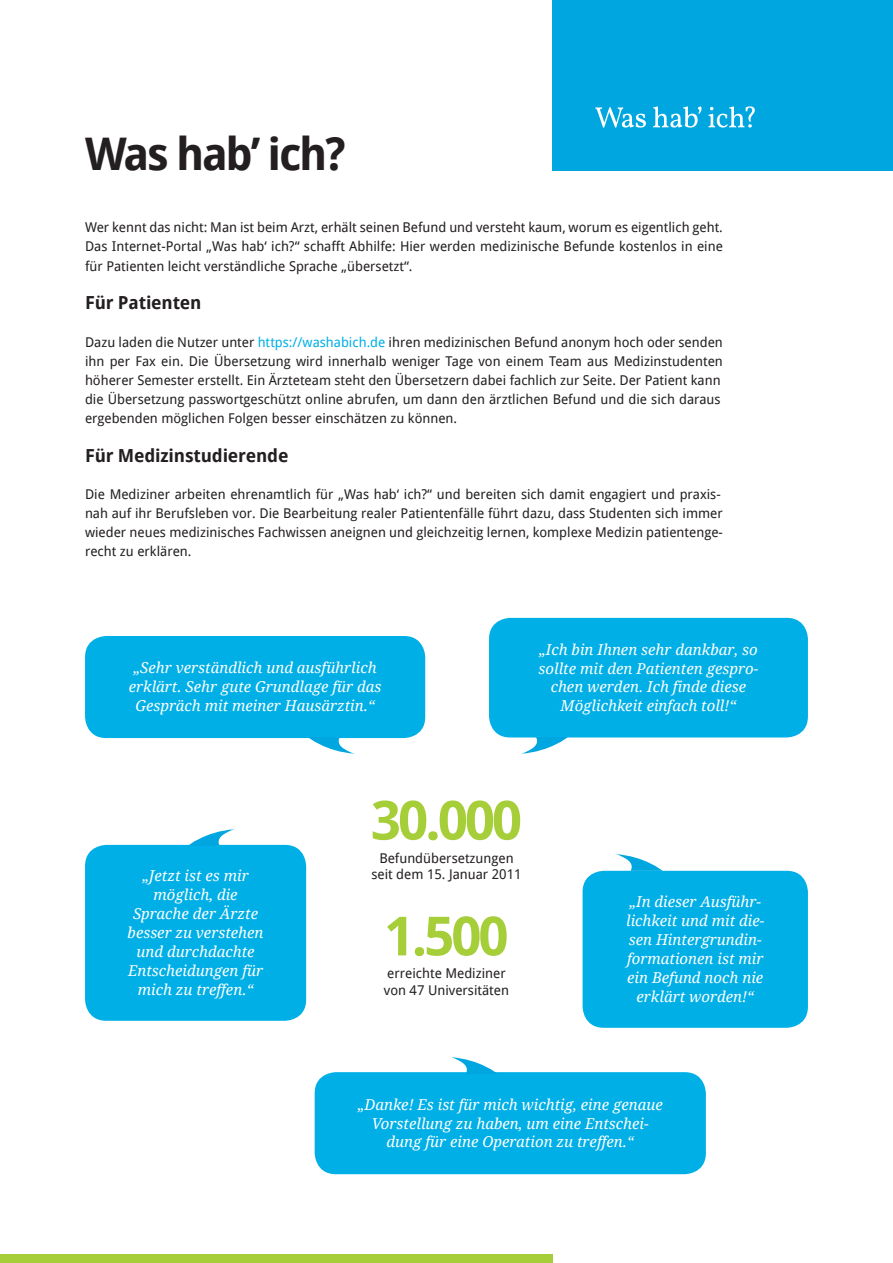
<style>
.page{position:relative;width:893px;height:1263px;background:#fff}
.page>*{position:absolute;margin:0;border:0;box-sizing:border-box;transform-origin:0 0}
.t1{font:700 54px "Droid Sans";letter-spacing:-.05em;color:#a6ce39}
.t2{font:700 45px "Droid Sans";letter-spacing:-.05em;color:#231f20}
.t3{font:700 18px "Droid Sans";letter-spacing:-.01em;color:#231f20}
.t4{font:italic 15px/18.9px "Droid Serif";color:#fff;text-align:center}
.t5{font:13.5px/19px "Droid Sans";color:#231f20}
.s1{color:#00afe6}
</style>
<div class="page">
<div style="left:553px;top:0;width:340px;height:170px;background:#00a6e0"></div>
<svg style="left:595px;top:106px;width:160px;height:22px"></svg>
<div style="left:489px;top:618px;width:319px;height:119px;background:#00afe6;border-radius:21px"></div>
<svg style="left:521px;top:737px;width:47px;height:17px"></svg>
<div style="left:85px;top:636px;width:340px;height:102px;background:#00afe6;border-radius:21px"></div>
<svg style="left:308px;top:738px;width:47px;height:16px"></svg>
<div style="left:583px;top:871px;width:225px;height:157px;background:#00afe6;border-radius:21px"></div>
<svg style="left:616px;top:854px;width:47px;height:17px"></svg>
<div style="left:85px;top:845px;width:221px;height:176px;background:#00afe6;border-radius:21px"></div>
<svg style="left:188px;top:829px;width:47px;height:16px"></svg>
<div style="left:315px;top:1072px;width:391px;height:102px;background:#00afe6;border-radius:21px"></div>
<svg style="left:451px;top:1057px;width:47px;height:16px"></svg>
<div style="left:0;top:1254px;width:553px;height:9px;background:#a6ce39"></div>
<h2 class="t2" style="left:85px;top:128px;width:262px">Was hab’ ich?</h2>
<p class="t5" style="left:85px;top:218px;width:639px;text-align:justify">Wer kennt das nicht: Man ist beim Arzt, erhält seinen Befund und versteht kaum, worum es eigentlich geht.<br>Das Internet-Portal „Was hab‘ ich?“ schafft Abhilfe: Hier werden medizinische Befunde kostenlos in eine für Patienten leicht verständliche Sprache „übersetzt“.</p>
<h3 class="t3" style="left:85px;top:292px;width:118px">Für Patienten</h3>
<p class="t5" style="left:85px;top:333px;width:639px">Dazu laden die Nutzer unter <span class="s1">https://washabich.de</span> ihren medizinischen Befund anonym hoch oder senden ihn per Fax ein. Die Übersetzung wird innerhalb weniger Tage von einem Team aus Medizinstudenten höherer Semester erstellt. Ein Ärzteteam steht den Übersetzern dabei fachlich zur Seite. Der Patient kann die Übersetzung passwortgeschützt online abrufen, um dann den ärztlichen Befund und die sich daraus ergebenden möglichen Folgen besser einschätzen zu können.</p>
<h3 class="t3" style="left:85px;top:445px;width:205px">Für Medizinstudierende</h3>
<p class="t5" style="left:85px;top:485px;width:639px">Die Mediziner arbeiten ehrenamtlich für „Was hab‘ ich?“ und bereiten sich damit engagiert und praxis&shy;nah auf ihr Berufsleben vor. Die Bearbeitung realer Patientenfälle führt dazu, dass Studenten sich immer wieder neues medizinisches Fachwissen aneignen und gleichzeitig lernen, komplexe Medizin patientenge&shy;recht zu erklären.</p>
<p class="t4" style="left:129px;top:659px;width:254px">„Sehr verständlich und ausführlich erklärt. Sehr gute Grundlage für das<br>Gespräch mit meiner Hausärztin.“</p>
<p class="t4" style="left:539px;top:640px;width:221px">„Ich bin Ihnen sehr dankbar, so sollte mit den Patienten gespro&shy;chen werden. Ich finde diese<br>Möglichkeit einfach toll!“</p>
<p class="t4" style="left:128px;top:867px;width:138px">„Jetzt ist es mir möglich, die<br>Sprache der Ärzte besser zu verstehen und durchdachte<br>Entscheidungen für mich zu treffen.“</p>
<h1 class="t1" style="left:371px;top:789px;width:152px">30.000</h1>
<p class="t5" style="left:371px;top:850px;width:152px;line-height:16.2px;text-align:center">Befundübersetzungen seit dem 15. Januar 2011</p>
<h1 class="t1" style="left:385px;top:905px;width:125px">1.500</h1>
<p class="t5" style="left:384px;top:966px;width:127px;line-height:16.2px">erreichte Mediziner von 47 Universitäten</p>
<p class="t4" style="left:626px;top:892px;width:140px">„In dieser Ausführ&shy;lichkeit und mit die&shy;sen Hintergrundin&shy;formationen ist mir ein Befund noch nie erklärt worden!“</p>
<p class="t4" style="left:358px;top:1095px;width:307px">„Danke! Es ist für mich wichtig, eine genaue<br>Vorstellung zu haben, um eine Entschei&shy;dung für eine Operation zu treffen.“</p>
</div>
